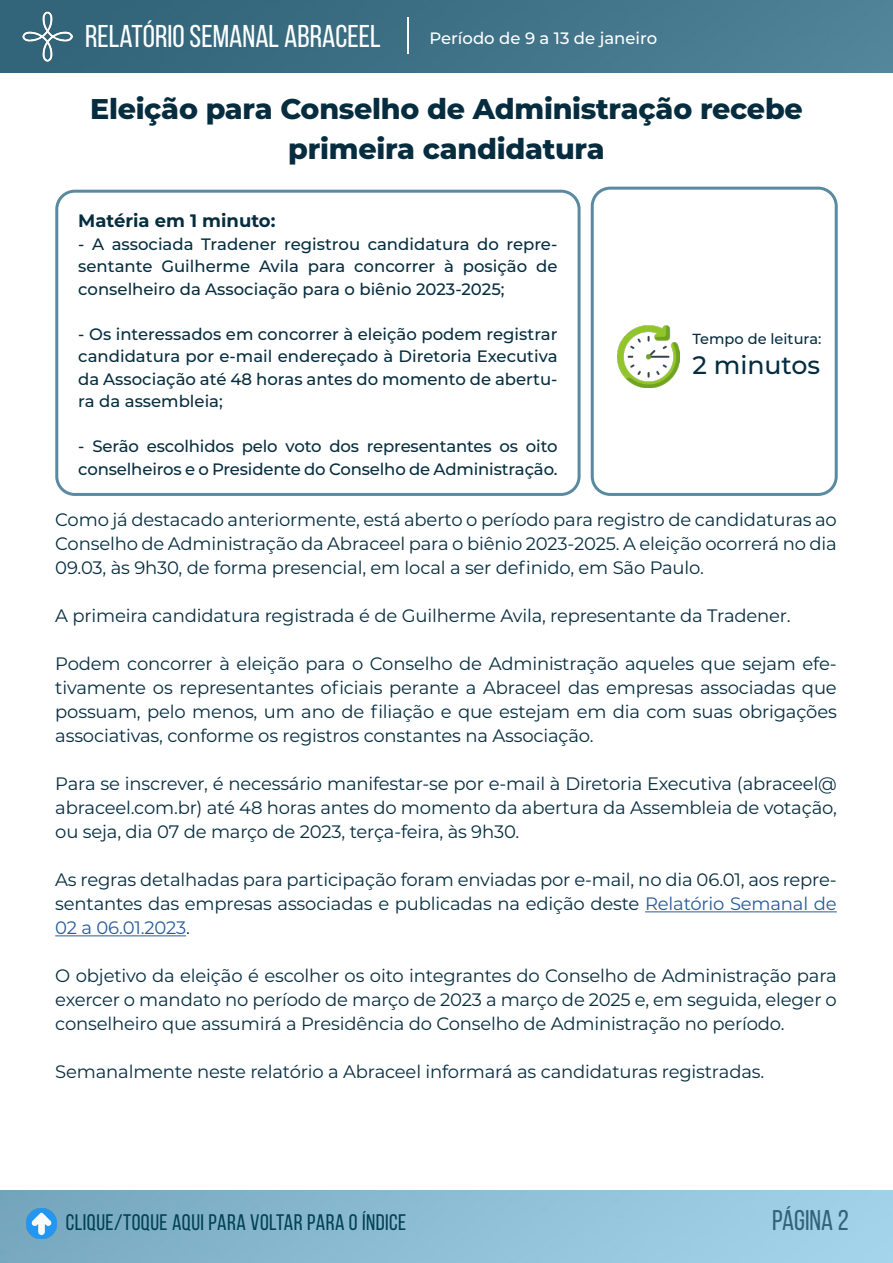
<style>
.page{position:relative;width:893px;height:1263px;background:#fff}
.page>*{position:absolute;margin:0;border:0;box-sizing:border-box;transform-origin:0 0}
.t1{font:31.5px "Bebas Neue";color:#fff}
.t2{font:800 28.5px/40.5px "Montserrat";letter-spacing:-.01em;color:#062d3f;text-align:center}
.t3{font:28.5px "Bebas Neue";color:#326479}
.t4{font:500 25.2px "Montserrat";color:#062d3f}
.t5{font:22.5px "Bebas Neue";letter-spacing:.02em;color:#014153}
.t6{font:18px/24px "Montserrat";letter-spacing:-.01em;color:#062d3f;text-align:justify}
.t7{font:700 18px "Montserrat";color:#062d3f}
.t8{font:500 16.5px/22.5px "Montserrat";letter-spacing:-.01em;color:#062d3f;text-align:justify}
.t9{font:500 16.5px "Montserrat";color:#fff}
.t10{font:500 14.55px "Montserrat";color:#062d3f}
.s1{color:#275b9b}
</style>
<div class="page">
<img style="left:0;top:0;width:893px;height:72px">
<img style="left:0;top:1191px;width:892px;height:72px">
<img style="left:23px;top:11px;width:50px;height:50px">
<hr style="left:407px;top:17px;width:2px;height:37px;background:#fff">
<img style="left:27px;top:1209px;width:29px;height:29px">
<div style="left:591px;top:187px;width:247px;height:309px;border:3px solid #5a8aa0;border-radius:18px"></div>
<div style="left:55px;top:190px;width:526px;height:306px;border:3px solid #5a8aa0;border-radius:18px"></div>
<img style="left:618px;top:325px;width:62px;height:63px">
<hr style="left:645px;top:911px;width:192px;height:1px;background:#275b9b">
<hr style="left:55px;top:935px;width:131px;height:1px;background:#275b9b">
<h1 class="t1" style="left:85px;top:19px;width:297px">RELATÓRIO SEMANAL ABRACEEL</h1>
<p class="t9" style="left:429px;top:26px;width:229px">Período de 9 a 13 de janeiro</p>
<h2 class="t2" style="left:90px;top:87px;width:714px">Eleição para Conselho de Administração recebe primeira candidatura</h2>
<p class="t7" style="left:78px;top:208px;width:199px">Matéria em 1 minuto:</p>
<p class="t8" style="left:78px;top:232px;width:481px">- A associada Tradener registrou candidatura do repre&shy;sentante Guilherme Avila para concorrer à posição de conselheiro da Associação para o biênio 2023-2025;</p>
<p class="t8" style="left:78px;top:322px;width:481px">- Os interessados em concorrer à eleição podem registrar candidatura por e-mail endereçado à Diretoria Executiva da Associação até 48 horas antes do momento de abertu&shy;ra da assembleia;</p>
<p class="t8" style="left:78px;top:434px;width:481px">- Serão escolhidos pelo voto dos representantes os oito conselheiros e o Presidente do Conselho de Administração.</p>
<p class="t10" style="left:692px;top:328px;width:131px">Tempo de leitura:</p>
<h3 class="t4" style="left:692px;top:347px;width:129px">2 minutos</h3>
<p class="t6" style="left:55px;top:507px;width:783px">Como já destacado anteriormente, está aberto o período para registro de candidaturas ao Conselho de Administração da Abraceel para o biênio 2023-2025. A eleição ocorrerá no dia 09.03, às 9h30, de forma presencial, em local a ser definido, em São Paulo.</p>
<p class="t6" style="left:55px;top:603px;width:737px">A primeira candidatura registrada é de Guilherme Avila, representante da Tradener.</p>
<p class="t6" style="left:55px;top:651px;width:783px">Podem concorrer à eleição para o Conselho de Administração aqueles que sejam efe&shy;tivamente os representantes oficiais perante a Abraceel das empresas associadas que possuam, pelo menos, um ano de filiação e que estejam em dia com suas obrigações associativas, conforme os registros constantes na Associação.</p>
<p class="t6" style="left:55px;top:771px;width:783px">Para se inscrever, é necessário manifestar-se por e-mail à Diretoria Executiva (abraceel@ abraceel.com.br) até 48 horas antes do momento da abertura da Assembleia de votação, ou seja, dia 07 de março de 2023, terça-feira, às 9h30.</p>
<p class="t6" style="left:55px;top:867px;width:783px">As regras detalhadas para participação foram enviadas por e-mail, no dia 06.01, aos repre&shy;sentantes das empresas associadas e publicadas na edição deste <span class="s1">Relatório Semanal de 02 a 06.01.2023</span>.</p>
<p class="t6" style="left:55px;top:963px;width:783px">O objetivo da eleição é escolher os oito integrantes do Conselho de Administração para exercer o mandato no período de março de 2023 a março de 2025 e, em seguida, eleger o conselheiro que assumirá a Presidência do Conselho de Administração no período.</p>
<p class="t6" style="left:55px;top:1059px;width:710px">Semanalmente neste relatório a Abraceel informará as candidaturas registradas.</p>
<p class="t5" style="left:66px;top:1210px;width:342px">CLIQUE/TOQUE AQUI PARA VOLTAR PARA O ÍNDICE</p>
<h2 class="t3" style="left:772px;top:1205px;width:78px">PÁGINA 2</h2>
</div>
